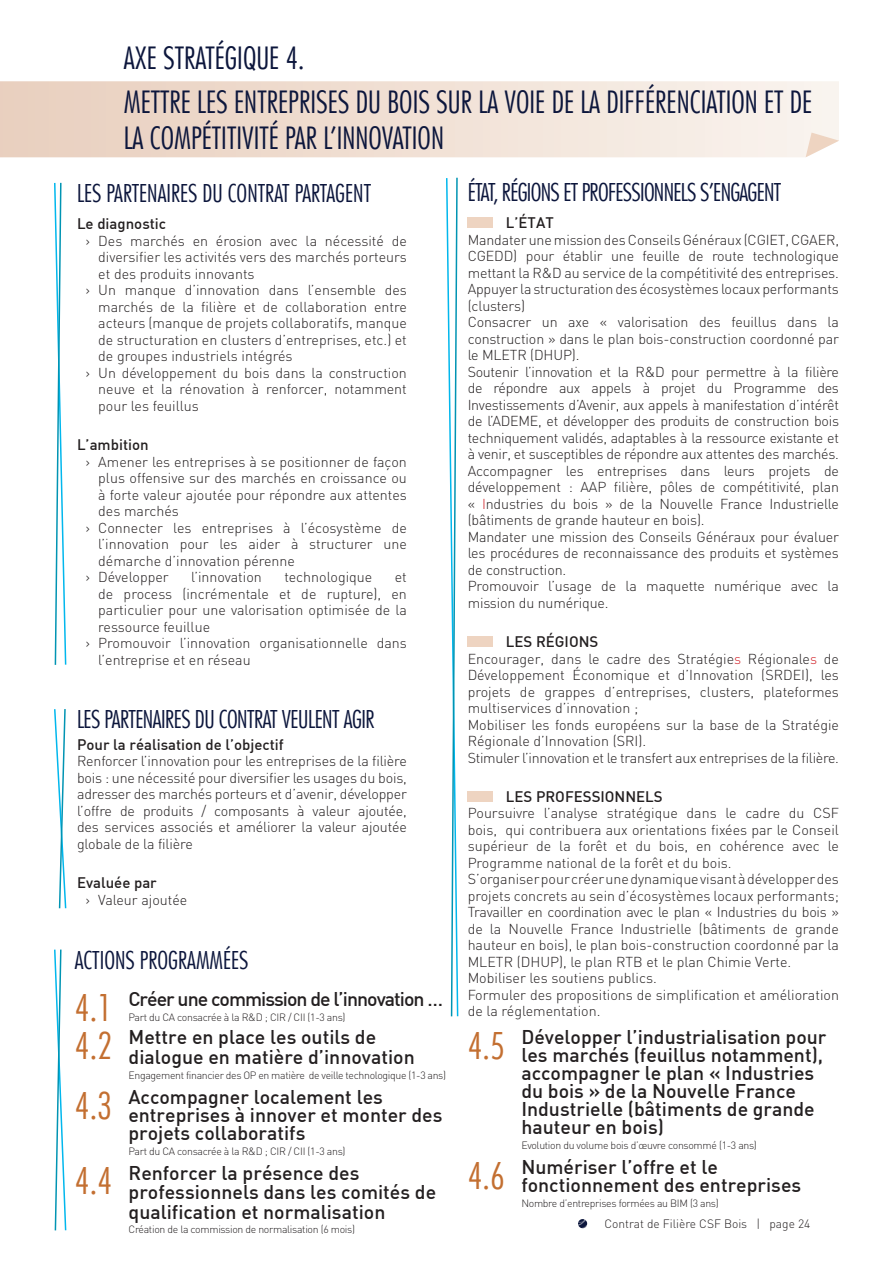
<style>
.page{position:relative;width:893px;height:1263px;background:#fff}
.page>*{position:absolute;margin:0;border:0;box-sizing:border-box;transform-origin:0 0}
.t1{font:300 condensed 36px/38px "Futura LT";color:#c36f31}
.t2{font:300 condensed 30px/36px "Futura LT";color:#0c163c}
.t3{font:300 condensed 24px "Futura LT";letter-spacing:-.02em;color:#0c163c}
.t4{font:300 condensed 24px "Futura LT";color:#0c163c}
.t5{font:500 19.5px/18px "DIN";color:#231f20}
.t6{font:500 15px "DIN";color:#231f20}
.t7{font:300 14.25px/16.5px "DIN";letter-spacing:-.01em;color:#231f20}
.t8{font:300 12px "DIN";color:#231f20}
.t9{font:300 10.5px "DIN";letter-spacing:-.03em;color:#231f20}
.s1{color:#d1232a}
</style>
<div class="page">
<svg style="left:578px;top:1219px;width:10px;height:10px"></svg>
<svg style="left:0;top:81px;width:839px;height:76px;background:#f0e0d5"></svg>
<svg style="left:806px;top:133px;width:33px;height:24px"></svg>
<div style="left:468px;top:217px;width:25px;height:11px;background:#eed4c1"></div>
<div style="left:468px;top:637px;width:25px;height:10px;background:#eed4c1"></div>
<div style="left:468px;top:791px;width:25px;height:10px;background:#eed4c1"></div>
<svg style="left:54px;top:182px;width:13px;height:483px"></svg>
<svg style="left:54px;top:709px;width:13px;height:200px"></svg>
<svg style="left:446px;top:177px;width:13px;height:840px"></svg>
<svg style="left:54px;top:949px;width:13px;height:282px"></svg>
<h2 class="t2" style="left:124px;top:40px;width:182px">AXE STRATÉGIQU E 4.</h2>
<h2 class="t2" style="left:124px;top:84px;width:690px">METTRE LES ENTREPRISES DU BOIS SUR LA VOIE DE LA DIFFÉRENCIATION ET DE<br>LA COMPÉTITIVITÉ PAR L’INNOVATION</h2>
<h3 class="t4" style="left:77px;top:179px;width:296px">LES PARTENAIRES DU CONTRAT PARTAGENT</h3>
<h3 class="t3" style="left:468px;top:178px;width:315px">ÉTAT, RÉGIONS ET PROFESSIONNELS S’ENGAGENT</h3>
<p class="t6" style="left:506px;top:213px;width:49px">L’état</p>
<p class="t7" style="left:468px;top:231px;width:373px">Mandater une mission des Conseils Généraux (CGIET, CGAER, CGEDD) pour établir une feuille de route technologique mettant la R&amp;D au service de la compétitivité des entreprises.<br>Appuyer la structuration des écosystèmes locaux performants (clusters)<br>Consacrer un axe « valorisation des feuillus dans la construction » dans le plan bois-construction coordonné par le MLETR (DHUP).<br>Soutenir l’innovation et la R&amp;D pour permettre à la filière de répondre aux appels à projet du Programme des Investissements d’Avenir, aux appels à manifestation d’intérêt de l’ADEME, et développer des produits de construction bois techniquement validés, adaptables à la ressource existante et à venir, et susceptibles de répondre aux attentes des marchés.<br>Accompagner les entreprises dans leurs projets de développement : AAP filière, pôles de compétitivité, plan « <span class="s1">I</span>ndustries du bois » de la Nouvelle France Industrielle (bâtiments de grande hauteur en bois).<br>Mandater une mission des Conseils Généraux pour évaluer les procédures de reconnaissance des produits et systèmes de construction.<br>Promouvoir l’usage de la maquette numérique avec la mission du numérique.</p>
<p class="t6" style="left:506px;top:632px;width:94px">Les régions</p>
<p class="t7" style="left:468px;top:650px;width:373px">Encourager, dans le cadre des Stratégie<span class="s1">s</span> Régionale<span class="s1">s</span> de Développement Économique et d’Innovation (SRDEI), les projets de grappes d’entreprises, clusters, plateformes multiservices d’innovation ;<br>Mobiliser les fonds européens sur la base de la Stratégie Régionale d’Innovation (SRI).<br>Stimuler l’innovation et le transfert aux entreprises de la filière.</p>
<p class="t6" style="left:506px;top:787px;width:158px">Les professionnels</p>
<p class="t7" style="left:468px;top:805px;width:373px">Poursuivre l’analyse stratégique dans le cadre du CSF bois, qui contribuera aux orientations fixées par le Conseil supérieur de la forêt et du bois, en cohérence avec le Programme national de la forêt et du bois.<br>S’organiser pour créer une dynamique visant à développer des projets concrets au sein d’écosystèmes locaux performants; Travailler en coordination avec le plan « Industries du bois » de la Nouvelle France Industrielle (bâtiments de grande hauteur en bois), le plan bois-construction coordonné par la MLETR (DHUP), le plan RTB et le plan Chimie Verte.<br>Mobiliser les soutiens publics.<br>Formuler des propositions de simplification et amélioration de la réglementation.</p>
<p class="t6" style="left:77px;top:214px;width:91px">Le diagnostic</p>
<p class="t7" style="left:86px;top:232px;width:323px">› Des marchés en érosion avec la nécessité de</p>
<p class="t7" style="left:98px;top:248px;width:310px">diversifier les activités vers des marchés porteurs</p>
<p class="t7" style="left:98px;top:265px;width:158px">et des produits innovants</p>
<p class="t7" style="left:86px;top:281px;width:323px">› Un manque d’innovation dans l’ensemble des</p>
<p class="t7" style="left:98px;top:298px;width:310px">marchés de la filière et de collaboration entre</p>
<p class="t7" style="left:98px;top:314px;width:310px">acteurs (manque de projets collaboratifs, manque</p>
<p class="t7" style="left:98px;top:331px;width:310px">de structuration en clusters d’entreprises, etc.) et</p>
<p class="t7" style="left:98px;top:347px;width:196px">de groupes industriels intégrés</p>
<p class="t7" style="left:86px;top:364px;width:323px">› Un développement du bois dans la construction</p>
<p class="t7" style="left:98px;top:381px;width:310px">neuve et la rénovation à renforcer, notamment</p>
<p class="t7" style="left:98px;top:398px;width:102px">pour les feuillus</p>
<p class="t6" style="left:77px;top:435px;width:73px">L’ambition</p>
<p class="t7" style="left:86px;top:453px;width:323px">› Amener les entreprises à se positionner de façon</p>
<p class="t7" style="left:98px;top:470px;width:310px">plus offensive sur des marchés en croissance ou</p>
<p class="t7" style="left:98px;top:486px;width:310px">à forte valeur ajoutée pour répondre aux attentes</p>
<p class="t7" style="left:98px;top:503px;width:82px">des marchés</p>
<p class="t7" style="left:86px;top:519px;width:323px">› Connecter les entreprises à l’écosystème de</p>
<p class="t7" style="left:98px;top:536px;width:310px">l’innovation pour les aider à structurer une</p>
<p class="t7" style="left:98px;top:552px;width:198px">démarche d’innovation pérenne</p>
<p class="t7" style="left:86px;top:569px;width:85px">› Développer</p>
<p class="t7" style="left:191px;top:569px;width:72px">l’innovation</p>
<p class="t7" style="left:284px;top:569px;width:89px">technologique</p>
<p class="t7" style="left:395px;top:569px;width:14px">et</p>
<p class="t7" style="left:98px;top:585px;width:310px">de process (incrémentale et de rupture), en</p>
<p class="t7" style="left:98px;top:602px;width:310px">particulier pour une valorisation optimisée de la</p>
<p class="t7" style="left:98px;top:618px;width:113px">ressource feuillue</p>
<p class="t7" style="left:86px;top:635px;width:323px">› Promouvoir l’innovation organisationnelle dans</p>
<p class="t7" style="left:98px;top:651px;width:154px">l’entreprise et en réseau</p>
<h3 class="t3" style="left:77px;top:705px;width:299px">LES PARTENAIRES DU CONTRAT VEULENT AGIR</h3>
<p class="t6" style="left:77px;top:734px;width:208px">Pour la réalisation de l’objectif</p>
<p class="t7" style="left:77px;top:752px;width:331px;text-align:justify">Renforcer l’innovation pour les entreprises de la filière bois : une nécessité pour diversifier les usages du bois, adresser des marchés porteurs et d’avenir, développer l’offre de produits / composants à valeur ajoutée, des services associés et améliorer la valeur ajoutée globale de la filière</p>
<p class="t6" style="left:77px;top:873px;width:81px">Evaluée par</p>
<p class="t7" style="left:86px;top:892px;width:103px">› Valeur ajoutée</p>
<h3 class="t4" style="left:75px;top:946px;width:173px">ACTIONS PROGRAMMÉES</h3>
<h3 class="t5" style="left:128px;top:989px;width:316px">Créer une commission de l’innovation …</h3>
<p class="t9" style="left:128px;top:1011px;width:219px">Part du CA consacrée à la R&amp;D ; CIR / CII (1-3 ans)</p>
<h3 class="t5" style="left:129px;top:1027px;width:288px;line-height:19.5px">Mettre en place les outils de dialogue en matière d’innovation</h3>
<p class="t9" style="left:129px;top:1068px;width:319px">Engagement financier des OP en matière de veille technologique (1-3 ans)</p>
<h1 class="t1" style="left:75px;top:989px;width:39px">4.1<br>4.2</h1>
<h3 class="t5" style="left:521px;top:1027px;width:307px">Développer l’industrialisation pour les marchés (feuillus notamment), accompagner le plan « I ndustries du bois » de la N ouvelle France<br>I ndustrielle (bâtiments de grande hauteur en bois)</h3>
<p class="t9" style="left:521px;top:1139px;width:237px">Evolution du volume bois d’œuvre consommé (1-3 ans)</p>
<h3 class="t5" style="left:521px;top:1157px;width:281px">N umériser l’offre et le fonctionnement des entreprises</h3>
<p class="t9" style="left:521px;top:1196px;width:199px">Nombre d’entreprises formées au BIM (3 ans)</p>
<h1 class="t1" style="left:468px;top:1027px;width:39px">4.5</h1>
<h3 class="t5" style="left:128px;top:1087px;width:316px">Accompagner localement les entreprises à innover et monter des projets collaboratifs</h3>
<p class="t9" style="left:128px;top:1144px;width:219px">Part du CA consacrée à la R&amp;D ; CIR / CII (1-3 ans)</p>
<h1 class="t1" style="left:75px;top:1086px;width:39px">4.3</h1>
<h1 class="t1" style="left:468px;top:1156px;width:39px">4.6</h1>
<h3 class="t5" style="left:129px;top:1162px;width:309px;line-height:19.5px">Renforcer la présence des professionnels dans les comités de qualification et normalisation</h3>
<p class="t9" style="left:129px;top:1223px;width:228px">Création de la commission de normalisation (6 mois)</p>
<h1 class="t1" style="left:75px;top:1162px;width:39px">4.4</h1>
<p class="t8" style="left:604px;top:1216px;width:207px">Contrat de Filière CSF Bois | page 24</p>
</div>
